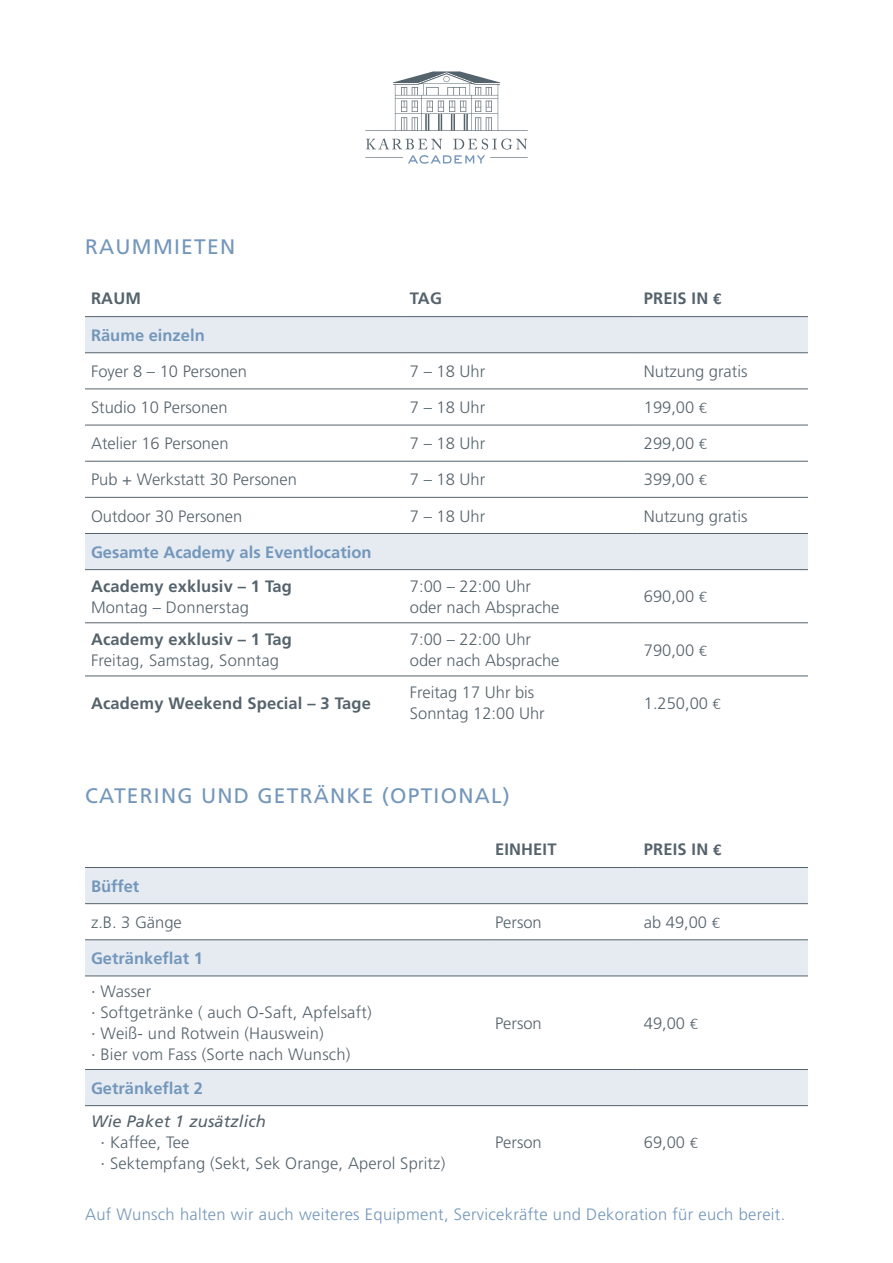
<style>
.page{position:relative;width:893px;height:1263px;background:#fff}
.page>*{position:absolute;margin:0;border:0;box-sizing:border-box;transform-origin:0 0}
.t1{font:21px "Frutiger";letter-spacing:.06em;color:#7396bb}
.t2{font:300 16.5px/21px "Frutiger";color:#55636c}
.t3{font:700 16.5px "Frutiger";letter-spacing:.01em;color:#55636c}
.t4{font:700 16.5px/33.3px "Frutiger";color:#7396bb}
.t5{font:300 16.5px "Frutiger";letter-spacing:.02em;color:#7396bb}
.s1{font-family:"Calibri"}
.s2{font-weight:400;color:#55636c}
.s3{font-weight:300;color:#55636c}
.s4{font-weight:400}
.s5{font-weight:400;font-style:italic}
</style>
<div class="page">
<svg style="left:365px;top:71px;width:163px;height:93px"></svg>
<svg style="left:85px;top:317px;width:723px;height:252px"></svg>
<hr style="left:85px;top:316px;width:319px;height:1px;background:#55636c">
<hr style="left:404px;top:316px;width:234px;height:1px;background:#55636c">
<hr style="left:638px;top:316px;width:170px;height:1px;background:#55636c">
<hr style="left:85px;top:352px;width:319px;height:1px;background:#55636c">
<hr style="left:404px;top:352px;width:234px;height:1px;background:#55636c">
<hr style="left:638px;top:352px;width:170px;height:1px;background:#55636c">
<hr style="left:85px;top:388px;width:319px;height:1px;background:#55636c">
<hr style="left:404px;top:388px;width:234px;height:1px;background:#55636c">
<hr style="left:638px;top:388px;width:170px;height:1px;background:#55636c">
<hr style="left:85px;top:425px;width:319px;height:1px;background:#55636c">
<hr style="left:404px;top:425px;width:234px;height:1px;background:#55636c">
<hr style="left:638px;top:425px;width:170px;height:1px;background:#55636c">
<hr style="left:85px;top:461px;width:319px;height:1px;background:#55636c">
<hr style="left:404px;top:461px;width:234px;height:1px;background:#55636c">
<hr style="left:638px;top:461px;width:170px;height:1px;background:#55636c">
<hr style="left:85px;top:497px;width:319px;height:1px;background:#55636c">
<hr style="left:404px;top:497px;width:234px;height:1px;background:#55636c">
<hr style="left:638px;top:497px;width:170px;height:1px;background:#55636c">
<hr style="left:85px;top:533px;width:319px;height:1px;background:#55636c">
<hr style="left:404px;top:533px;width:234px;height:1px;background:#55636c">
<hr style="left:638px;top:533px;width:170px;height:1px;background:#55636c">
<hr style="left:85px;top:569px;width:319px;height:1px;background:#55636c">
<hr style="left:404px;top:569px;width:234px;height:1px;background:#55636c">
<hr style="left:638px;top:569px;width:170px;height:1px;background:#55636c">
<hr style="left:85px;top:622px;width:319px;height:1px;background:#55636c">
<hr style="left:404px;top:622px;width:234px;height:1px;background:#55636c">
<hr style="left:638px;top:622px;width:170px;height:1px;background:#55636c">
<hr style="left:85px;top:675px;width:319px;height:1px;background:#55636c">
<hr style="left:404px;top:675px;width:234px;height:1px;background:#55636c">
<hr style="left:638px;top:675px;width:170px;height:1px;background:#55636c">
<svg style="left:85px;top:868px;width:723px;height:237px"></svg>
<hr style="left:85px;top:867px;width:404px;height:1px;background:#55636c">
<hr style="left:489px;top:867px;width:149px;height:1px;background:#55636c">
<hr style="left:638px;top:867px;width:170px;height:1px;background:#55636c">
<hr style="left:85px;top:903px;width:404px;height:1px;background:#55636c">
<hr style="left:489px;top:903px;width:149px;height:1px;background:#55636c">
<hr style="left:638px;top:903px;width:170px;height:1px;background:#55636c">
<hr style="left:85px;top:939px;width:404px;height:1px;background:#55636c">
<hr style="left:489px;top:939px;width:149px;height:1px;background:#55636c">
<hr style="left:638px;top:939px;width:170px;height:1px;background:#55636c">
<hr style="left:85px;top:975px;width:404px;height:1px;background:#55636c">
<hr style="left:489px;top:975px;width:149px;height:1px;background:#55636c">
<hr style="left:638px;top:975px;width:170px;height:1px;background:#55636c">
<hr style="left:85px;top:1069px;width:404px;height:1px;background:#55636c">
<hr style="left:489px;top:1069px;width:149px;height:1px;background:#55636c">
<hr style="left:638px;top:1069px;width:170px;height:1px;background:#55636c">
<hr style="left:85px;top:1105px;width:404px;height:1px;background:#55636c">
<hr style="left:489px;top:1105px;width:149px;height:1px;background:#55636c">
<hr style="left:638px;top:1105px;width:170px;height:1px;background:#55636c">
<p class="t1" style="left:85px;top:234px;width:152px">RAUMMIETEN</p>
<p class="t3" style="left:91px;top:288px;width:51px">RAUM</p>
<p class="t3" style="left:410px;top:288px;width:34px">TAG</p>
<p class="t3" style="left:644px;top:288px;width:79px">PREIS IN <span class="s1">€</span></p>
<p class="t4" style="left:91px;top:319px;width:115px">Räume einzeln</p>
<p class="t2" style="left:91px;top:361px;width:157px">Foyer 8 – 10 Personen</p>
<p class="t2" style="left:410px;top:361px;width:77px">7 – 18 Uhr</p>
<p class="t2" style="left:644px;top:361px;width:105px">Nutzung gratis</p>
<p class="t2" style="left:91px;top:397px;width:138px">Studio 10 Personen</p>
<p class="t2" style="left:410px;top:397px;width:77px">7 – 18 Uhr</p>
<p class="t2" style="left:644px;top:397px;width:65px">199,00 <span class="s1">€</span></p>
<p class="t2" style="left:91px;top:433px;width:139px">Atelier 16 Personen</p>
<p class="t2" style="left:410px;top:433px;width:77px">7 – 18 Uhr</p>
<p class="t2" style="left:644px;top:433px;width:65px">299,00 <span class="s1">€</span></p>
<p class="t2" style="left:91px;top:469px;width:207px">Pub + Werkstatt 30 Personen</p>
<p class="t2" style="left:410px;top:469px;width:77px">7 – 18 Uhr</p>
<p class="t2" style="left:644px;top:469px;width:65px">399,00 <span class="s1">€</span></p>
<p class="t2" style="left:91px;top:506px;width:153px">Outdoor 30 Personen</p>
<p class="t2" style="left:410px;top:506px;width:77px">7 – 18 Uhr</p>
<p class="t2" style="left:644px;top:506px;width:105px">Nutzung gratis</p>
<p class="t4" style="left:91px;top:535px;width:282px">Gesamte Academy als Eventlocation</p>
<p class="t3" style="left:91px;top:576px;width:202px">Academy exklusiv – 1 Tag</p>
<p class="t2" style="left:91px;top:597px;width:159px">Montag – Donnerstag</p>
<p class="t2" style="left:410px;top:576px;width:151px">7:00 – 22:00 Uhr oder nach Absprache</p>
<p class="t2" style="left:644px;top:586px;width:65px">690,00 <span class="s1">€</span></p>
<p class="t3" style="left:91px;top:630px;width:202px">Academy exklusiv – 1 Tag</p>
<p class="t2" style="left:91px;top:650px;width:189px">Freitag, Samstag, Sonntag</p>
<p class="t2" style="left:410px;top:629px;width:151px">7:00 – 22:00 Uhr oder nach Absprache</p>
<p class="t2" style="left:644px;top:640px;width:65px">790,00 <span class="s1">€</span></p>
<p class="t3" style="left:91px;top:693px;width:281px">Academy Weekend Special – 3 Tage</p>
<p class="t2" style="left:410px;top:682px;width:136px">Freitag 17 Uhr bis<br>Sonntag 12:00 Uhr</p>
<p class="t2" style="left:644px;top:693px;width:79px">1.250,00 <span class="s1">€</span></p>
<p class="t1" style="left:85px;top:784px;width:426px">CATERING UND GETRÄNKE (OPTIONAL)</p>
<p class="t3" style="left:495px;top:839px;width:63px">EINHEIT</p>
<p class="t3" style="left:644px;top:839px;width:79px">PREIS IN <span class="s1">€</span></p>
<p class="t4" style="left:91px;top:869px;width:50px">Büffet</p>
<p class="t2" style="left:91px;top:912px;width:92px">z.B. 3 Gänge</p>
<p class="t2" style="left:495px;top:912px;width:48px">Person</p>
<p class="t2" style="left:644px;top:912px;width:78px">ab 49,00 <span class="s1">€</span></p>
<p class="t4" style="left:91px;top:942px;width:113px">Getränkeflat 1 <span class="s2">·</span> <span class="s3">Wasser</span></p>
<p class="t2" style="left:91px;top:1002px;width:282px"><span class="s4">·</span> Softgetränke ( auch O-Saft, Apfelsaft) <span class="s4">·</span> Weiß- und Rotwein (Hauswein)<br><span class="s4">·</span> Bier vom Fass (Sorte nach Wunsch)</p>
<p class="t2" style="left:495px;top:1013px;width:48px">Person</p>
<p class="t2" style="left:644px;top:1013px;width:56px">49,00 <span class="s1">€</span></p>
<p class="t4" style="left:91px;top:1071px;width:113px">Getränkeflat 2</p>
<p class="t2" style="left:101px;top:1111px;width:346px;text-indent:-10px"><span class="s5">Wie Paket 1 zusätzlich<br></span><span class="s4">·</span> Kaffee, Tee<br><span class="s4">·</span> Sektempfang (Sekt, Sek Orange, Aperol Spritz)</p>
<p class="t2" style="left:495px;top:1132px;width:48px">Person</p>
<p class="t2" style="left:644px;top:1132px;width:56px">69,00 <span class="s1">€</span></p>
<p class="t5" style="left:85px;top:1205px;width:702px">Auf Wunsch halten wir auch weiteres Equipment, Servicekräfte und Dekoration für euch bereit.</p>
</div>
